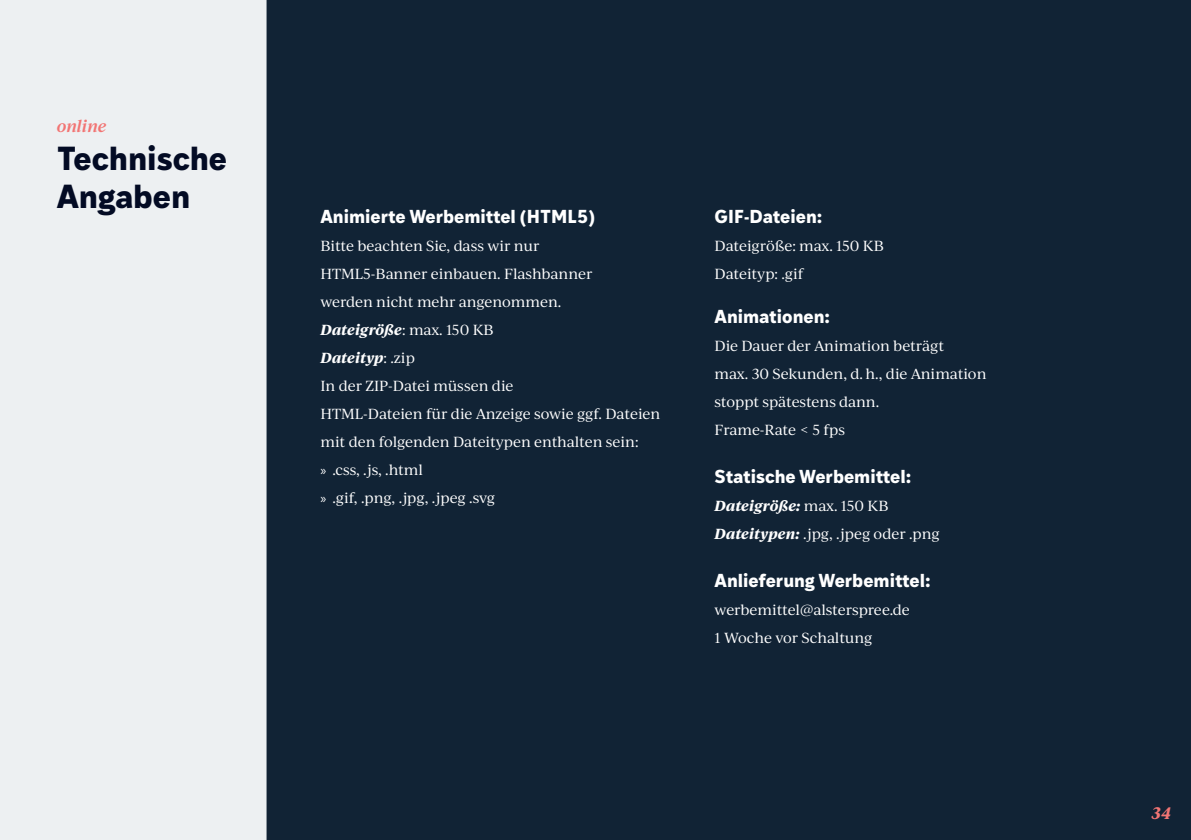
<style>
.page{position:relative;width:1191px;height:840px;background:#fff}
.page>*{position:absolute;margin:0;border:0;box-sizing:border-box;transform-origin:0 0}
.t1{font:700 32px/38.4px "Ivy Style Sans";color:#030b24}
.t2{font:700 18px "Ivy Style Sans";color:#fff}
.t3{font:italic 600 16px "Ivy Journal";color:#f27574}
.t4{font:italic 700 16px "Ivy Journal";color:#f27574}
.t5{font:14px/28px "Ivy Journal";letter-spacing:-.01em;color:#fff}
.s1{font-weight:700;font-style:italic}
.s2{font-family:"Myriad Pro"}
</style>
<div class="page">
<div style="left:0;top:0;width:1191px;height:839px;background:#edf0f2"></div>
<div style="left:266px;top:0;width:925px;height:839px;background:#112335"></div>
<p class="t3" style="left:57px;top:114px;width:51px">online</p>
<h1 class="t1" style="left:57px;top:137px;width:172px">Technische<br>Angaben</h1>
<p class="t2" style="left:320px;top:201px;width:276px">Animierte Werbemittel (HTML5)</p>
<p class="t5" style="left:320px;top:231px;width:341px">Bitte beachten Sie, dass wir nur<br>HTML5-Banner einbauen. Flashbanner<br>werden nicht mehr angenommen.<br><span class="s1">Dateigröße</span>: max. 150 KB<br><span class="s1">Dateityp</span>: .zip<br>In der ZIP-Datei müssen die<br>HTML-Dateien für die Anzeige sowie ggf. Dateien mit den folgenden Dateitypen enthalten sein:<br><span class="s2">»</span> .css, .js, .html<br><span class="s2">»</span> .gif, .png, .jpg, .jpeg .svg</p>
<p class="t2" style="left:714px;top:201px;width:109px">GIF-Dateien:</p>
<p class="t5" style="left:714px;top:231px;width:171px">Dateigröße: max. 150 KB<br>Dateityp: .gif</p>
<p class="t2" style="left:714px;top:301px;width:117px">Animationen:</p>
<p class="t5" style="left:714px;top:331px;width:273px">Die Dauer der Animation beträgt<br>max. 30 Sekunden, d. h., die Animation stoppt spätestens dann.<br>Frame-Rate &lt; 5 fps</p>
<p class="t2" style="left:714px;top:461px;width:198px">Statische Werbemittel:</p>
<p class="t5" style="left:714px;top:491px;width:227px"><span class="s1">Dateigröße:</span> max. 150 KB<br><span class="s1">Dateitypen:</span> .jpg, .jpeg oder .png</p>
<p class="t2" style="left:714px;top:565px;width:218px">Anlieferung Werbemittel:</p>
<p class="t5" style="left:714px;top:595px;width:197px">werbemittel@alsterspree.de<br>1 Woche vor Schaltung</p>
<p class="t4" style="left:1151px;top:800px;width:21px">34</p>
</div>
